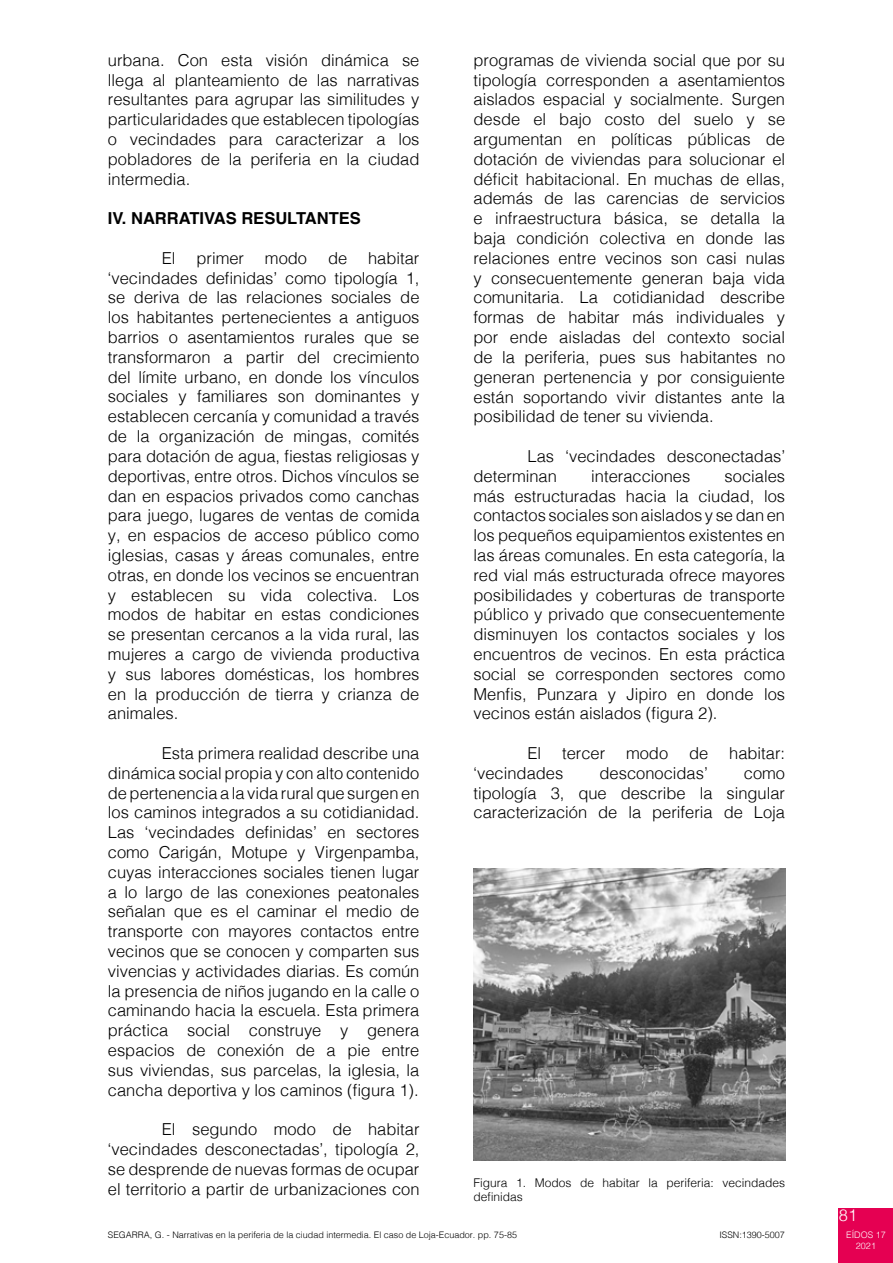
<style>
.page{position:relative;width:893px;height:1263px;background:#fff}
.page>*{position:absolute;margin:0;border:0;box-sizing:border-box;transform-origin:0 0}
.t1{font:300 16.5px/19.8px "Helvetica";color:#000;text-align:justify}
.t2{font:700 16.5px "Helvetica";color:#000}
.t3{font:300 16.5px "Helvetica";color:#fff}
.t4{font:300 12px/14.4px "Helvetica";color:#000}
.t5{font:300 9px "Helvetica";color:#000}
.t6{font:300 9px/10.8px "Helvetica";color:#fff;text-align:center}
</style>
<div class="page">
<div style="left:839px;top:1209px;width:54px;height:54px;background:#e50052"></div>
<img style="left:473px;top:868px;width:312px;height:292px">
<p class="t1" style="left:108px;top:49px;width:313px">urbana. Con esta visión dinámica se llega al planteamiento de las narrativas resultantes para agrupar las similitudes y particularidades que establecen tipologías o vecindades para caracterizar a los pobladores de la periferia en la ciudad intermedia.</p>
<p class="t2" style="left:108px;top:205px;width:255px">IV. NARRATIVAS RESULTANTES</p>
<p class="t1" style="left:162px;top:247px;width:15px">El</p>
<p class="t1" style="left:196px;top:247px;width:49px">primer</p>
<p class="t1" style="left:265px;top:247px;width:44px">modo</p>
<p class="t1" style="left:328px;top:247px;width:21px">de</p>
<p class="t1" style="left:473px;top:49px;width:313px">programas de vivienda social que por su tipología corresponden a asentamientos aislados espacial y socialmente. Surgen desde el bajo costo del suelo y se argumentan en políticas públicas de dotación de viviendas para solucionar el déficit habitacional. En muchas de ellas, además de las carencias de servicios e infraestructura básica, se detalla la baja condición colectiva en donde las relaciones entre vecinos son casi nulas y consecuentemente generan baja vida comunitaria. La cotidianidad describe formas de habitar más individuales y por ende aisladas del contexto social de la periferia, pues sus habitantes no generan pertenencia y por consiguiente están soportando vivir distantes ante la posibilidad de tener su vivienda.</p>
<p class="t1" style="left:473px;top:445px;width:313px;text-indent:54px">Las ‘vecindades desconectadas’ determinan</p>
<p class="t1" style="left:108px;top:247px;width:313px;text-indent:260px">habitar ‘vecindades definidas’ como tipología 1, se deriva de las relaciones sociales de los habitantes pertenecientes a antiguos barrios o asentamientos rurales que se transformaron a partir del crecimiento del límite urbano, en donde los vínculos sociales y familiares son dominantes y establecen cercanía y comunidad a través de la organización de mingas, comités para dotación de agua, fiestas religiosas y deportivas, entre otros. Dichos vínculos se dan en espacios privados como canchas para juego, lugares de ventas de comida y, en espacios de acceso público como iglesias, casas y áreas comunales, entre otras, en donde los vecinos se encuentran y establecen su vida colectiva. Los modos de habitar en estas condiciones se presentan cercanos a la vida rural, las mujeres a cargo de vivienda productiva y sus labores domésticas, los hombres en la producción de tierra y crianza de animales.</p>
<p class="t1" style="left:108px;top:742px;width:313px;text-indent:54px">Esta primera realidad describe una dinámica social propia y con alto contenido de pertenencia a la vida rural que surgen en los caminos integrados a su cotidianidad.<br>Las ‘vecindades definidas’ en sectores como Carigán, Motupe y Virgenpamba, cuyas interacciones sociales tienen lugar a lo largo de las conexiones peatonales señalan que es el caminar el medio de transporte con mayores contactos entre vecinos que se conocen y comparten sus vivencias y actividades diarias. Es común la presencia de niños jugando en la calle o caminando hacia la escuela. Esta primera práctica social construye y genera espacios de conexión de a pie entre sus viviendas, sus parcelas, la iglesia, la cancha deportiva y los caminos (figura 1).</p>
<p class="t1" style="left:108px;top:1118px;width:313px;text-indent:54px">El segundo modo de habitar ‘vecindades desconectadas’, tipología 2, se desprende de nuevas formas de ocupar el territorio a partir de urbanizaciones con</p>
<p class="t1" style="left:473px;top:465px;width:313px;text-indent:251px">sociales más estructuradas hacia la ciudad, los contactos sociales son aislados y se dan en los pequeños equipamientos existentes en las áreas comunales. En esta categoría, la red vial más estructurada ofrece mayores posibilidades y coberturas de transporte público y privado que consecuentemente disminuyen los contactos sociales y los encuentros de vecinos. En esta práctica social se corresponden sectores como Menfis, Punzara y Jipiro en donde los vecinos están aislados (figura 2).</p>
<p class="t1" style="left:527px;top:742px;width:15px">El</p>
<p class="t1" style="left:562px;top:742px;width:45px">tercer</p>
<p class="t1" style="left:626px;top:742px;width:44px">modo</p>
<p class="t1" style="left:689px;top:742px;width:21px">de</p>
<p class="t1" style="left:729px;top:742px;width:57px">habitar:</p>
<p class="t1" style="left:473px;top:762px;width:91px">‘vecindades</p>
<p class="t1" style="left:599px;top:762px;width:110px">desconocidas’</p>
<p class="t1" style="left:591px;top:465px;width:101px">interacciones</p>
<p class="t1" style="left:473px;top:762px;width:313px;text-indent:270px">como tipología 3, que describe la singular caracterización de la periferia de Loja</p>
<p class="t4" style="left:473px;top:1174px;width:313px">Figura 1. Modos de habitar la periferia: vecindades definidas</p>
<p class="t5" style="left:108px;top:1227px;width:411px">SEGARRA, G. - Narrativas en la periferia de la ciudad intermedia. El caso de Loja-Ecuador. pp. 75-85</p>
<p class="t5" style="left:719px;top:1227px;width:67px">ISSN:1390-5007</p>
<p class="t3" style="left:839px;top:1201px;width:20px">81</p>
<p class="t6" style="left:846px;top:1229px;width:41px">EÍDOS 17<br>2021</p>
</div>
